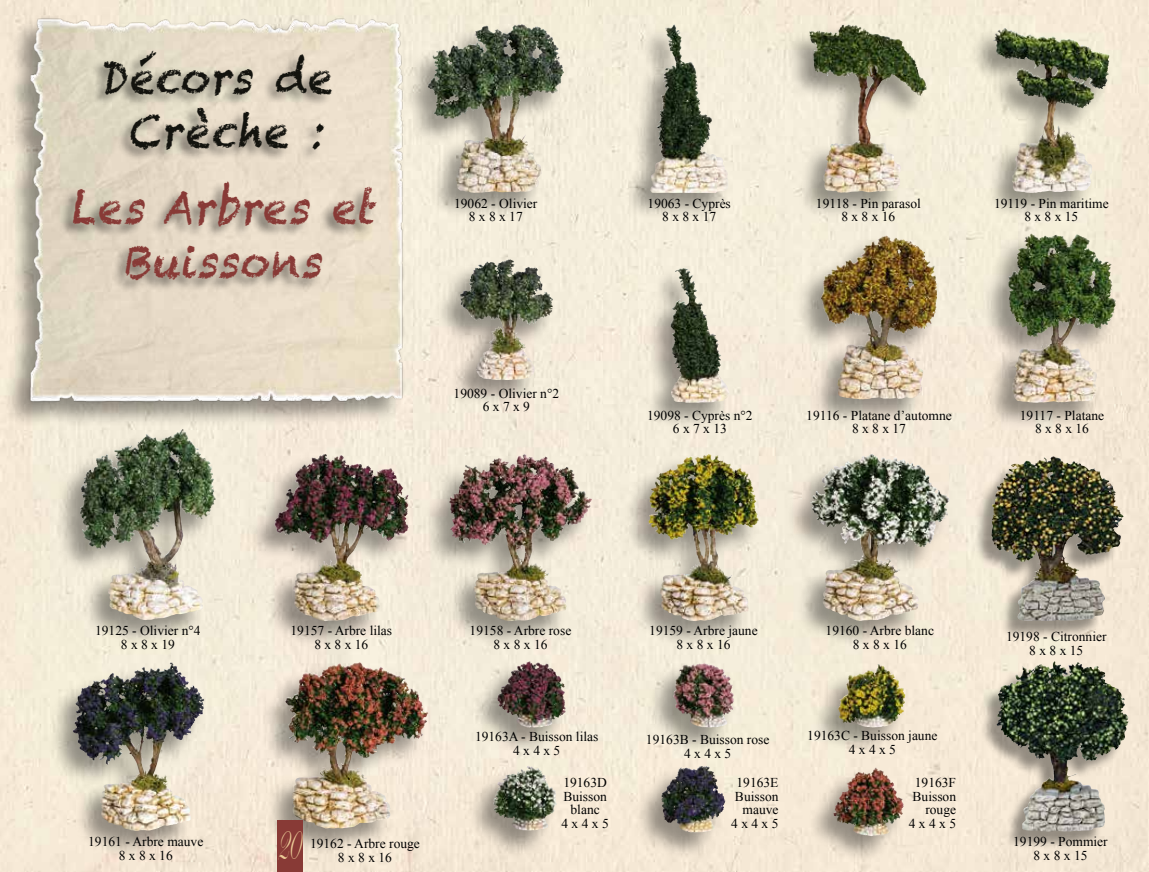
<style>
.page{position:relative;width:1149px;height:872px;background:#fff}
.page>*{position:absolute;margin:0;border:0;box-sizing:border-box;transform-origin:0 0}
.t1{font:52.5px "Edwardian Script ITC";color:#eccb97;scale:.45 1}
.t2{font:italic 45px/54px "Chalkduster";color:#883a36;text-align:center;scale:.9 1}
.t3{font:italic 45px/54px "Chalkduster";color:#13130e;text-align:center;scale:.9 1}
.t4{font:13.5px/13.5px "Times New Roman";color:#000;text-align:center}
</style>
<div class="page">
<div style="left:0;top:0;width:1148px;height:872px;background:#f5ebd8"></div>
<div style="left:972px;top:459px;width:147px;height:180px;background:#000;opacity:.4"></div>
<img style="left:991px;top:456px;width:62px;height:88px">
<div style="left:978px;top:664px;width:146px;height:186px;background:#000;opacity:.4"></div>
<img style="left:996px;top:661px;width:58px;height:86px">
<img style="left:9px;top:0;width:425px;height:437px">
<div style="left:58px;top:180px;width:319px;height:113px;background:#000;opacity:.5"></div>
<div style="left:90px;top:49px;width:242px;height:113px;background:#000;opacity:.5"></div>
<div style="left:644px;top:267px;width:85px;height:162px;background:#000;opacity:.4"></div>
<img style="left:674px;top:268px;width:13px;height:28px">
<div style="left:402px;top:24px;width:162px;height:196px;background:#000;opacity:.4"></div>
<img style="left:494px;top:24px;width:27px;height:11px">
<div style="left:433px;top:259px;width:120px;height:148px;background:#000;opacity:.4"></div>
<img style="left:478px;top:259px;width:32px;height:13px">
<div style="left:624px;top:25px;width:105px;height:195px;background:#000;opacity:.4"></div>
<img style="left:664px;top:24px;width:12px;height:44px">
<div style="left:783px;top:24px;width:143px;height:195px;background:#000;opacity:.4"></div>
<img style="left:809px;top:24px;width:38px;height:19px">
<div style="left:968px;top:28px;width:141px;height:191px;background:#000;opacity:.4"></div>
<img style="left:993px;top:28px;width:15px;height:32px">
<div style="left:794px;top:235px;width:143px;height:191px;background:#000;opacity:.4"></div>
<img style="left:835px;top:235px;width:50px;height:35px">
<div style="left:981px;top:234px;width:134px;height:195px;background:#000;opacity:.4"></div>
<img style="left:1010px;top:234px;width:20px;height:42px">
<div style="left:248px;top:454px;width:160px;height:193px;background:#000;opacity:.4"></div>
<img style="left:295px;top:454px;width:30px;height:29px">
<div style="left:423px;top:454px;width:169px;height:193px;background:#000;opacity:.4"></div>
<img style="left:489px;top:454px;width:34px;height:14px">
<div style="left:622px;top:454px;width:136px;height:193px;background:#000;opacity:.4"></div>
<img style="left:671px;top:454px;width:37px;height:16px">
<div style="left:471px;top:661px;width:95px;height:93px;background:#000;opacity:.4"></div>
<img style="left:500px;top:661px;width:29px;height:27px">
<div style="left:467px;top:765px;width:90px;height:92px;background:#000;opacity:.4"></div>
<img style="left:516px;top:765px;width:14px;height:10px">
<div style="left:647px;top:662px;width:87px;height:92px;background:#000;opacity:.4"></div>
<img style="left:675px;top:663px;width:28px;height:18px">
<div style="left:635px;top:765px;width:90px;height:93px;background:#000;opacity:.4"></div>
<img style="left:666px;top:766px;width:35px;height:24px">
<div style="left:811px;top:664px;width:94px;height:90px;background:#000;opacity:.4"></div>
<img style="left:847px;top:664px;width:31px;height:16px">
<div style="left:807px;top:768px;width:97px;height:94px;background:#000;opacity:.4"></div>
<img style="left:846px;top:768px;width:28px;height:24px">
<div style="left:785px;top:454px;width:164px;height:193px;background:#000;opacity:.4"></div>
<img style="left:815px;top:455px;width:54px;height:39px">
<div style="left:47px;top:662px;width:157px;height:195px;background:#000;opacity:.4"></div>
<img style="left:135px;top:662px;width:36px;height:11px">
<div style="left:259px;top:661px;width:169px;height:194px;background:#000;opacity:.4"></div>
<img style="left:299px;top:662px;width:59px;height:17px">
<div style="left:54px;top:429px;width:162px;height:217px;background:#000;opacity:.4"></div>
<img style="left:134px;top:429px;width:48px;height:20px">
<hr style="left:1147px;top:20px;width:1px;height:410px;background:#f4e7d4">
<div style="left:277px;top:820px;width:25px;height:52px;background:#883a36"></div>
<h2 class="t3" style="left:98px;top:50px;width:280px">Décors de<br>Crèche :</h2>
<h2 class="t2" style="left:70px;top:181px;width:360px">LesArbres et<br>Buissons</h2>
<p class="t4" style="left:454px;top:196px;width:85px">19062 - Olivier<br>8 x 8 x 17</p>
<p class="t4" style="left:453px;top:386px;width:107px">19089 - Olivier n°2<br>6 x 7 x 9</p>
<p class="t4" style="left:647px;top:196px;width:85px">19063 - Cyprès<br>8 x 8 x 17</p>
<p class="t4" style="left:815px;top:196px;width:106px">19118 - Pin parasol<br>8 x 8 x 16</p>
<p class="t4" style="left:993px;top:196px;width:116px">19119 - Pin maritime<br>8 x 8 x 15</p>
<p class="t4" style="left:647px;top:408px;width:107px">19098 - Cyprès n°2<br>6 x 7 x 13</p>
<p class="t4" style="left:806px;top:408px;width:147px">19116 - Platane d’automne<br>8 x 8 x 17</p>
<p class="t4" style="left:1019px;top:408px;width:86px">19117 - Platane<br>8 x 8 x 16</p>
<p class="t4" style="left:95px;top:623px;width:107px">19125 - Olivier n°4<br>8 x 8 x 19</p>
<p class="t4" style="left:290px;top:623px;width:103px">19157 - Arbre lilas<br>8 x 8 x 16</p>
<p class="t4" style="left:469px;top:623px;width:103px">19158 - Arbre rose<br>8 x 8 x 16</p>
<p class="t4" style="left:649px;top:623px;width:110px">19159 - Arbre jaune<br>8 x 8 x 16</p>
<p class="t4" style="left:825px;top:623px;width:110px">19160 - Arbre blanc<br>8 x 8 x 16</p>
<p class="t4" style="left:1005px;top:629px;width:102px">19198 - Citronnier<br>8 x 8 x 15</p>
<p class="t4" style="left:475px;top:729px;width:125px">19163A - Buisson lilas<br>4 x 4 x 5</p>
<p class="t4" style="left:561px;top:776px;width:49px">19163D<br>Buisson blanc<br>4 x 4 x 5</p>
<p class="t4" style="left:645px;top:733px;width:125px">19163B - Buisson rose<br>4 x 4 x 5</p>
<p class="t4" style="left:731px;top:776px;width:49px;text-align:right">19163E<br>Buisson mauve<br>4 x 4 x 5</p>
<p class="t4" style="left:807px;top:729px;width:132px">19163C - Buisson jaune<br>4 x 4 x 5</p>
<p class="t4" style="left:908px;top:776px;width:49px;text-align:right">19163F<br>Buisson rouge<br>4 x 4 x 5</p>
<h1 class="t1" style="left:276px;top:814px;width:52px">20</h1>
<p class="t4" style="left:88px;top:834px;width:117px">19161 - Arbre mauve<br>8 x 8 x 16</p>
<p class="t4" style="left:310px;top:836px;width:111px">19162 - Arbre rouge<br>8 x 8 x 16</p>
<p class="t4" style="left:1012px;top:834px;width:96px">19199 - Pommier<br>8 x 8 x 15</p>
</div>
